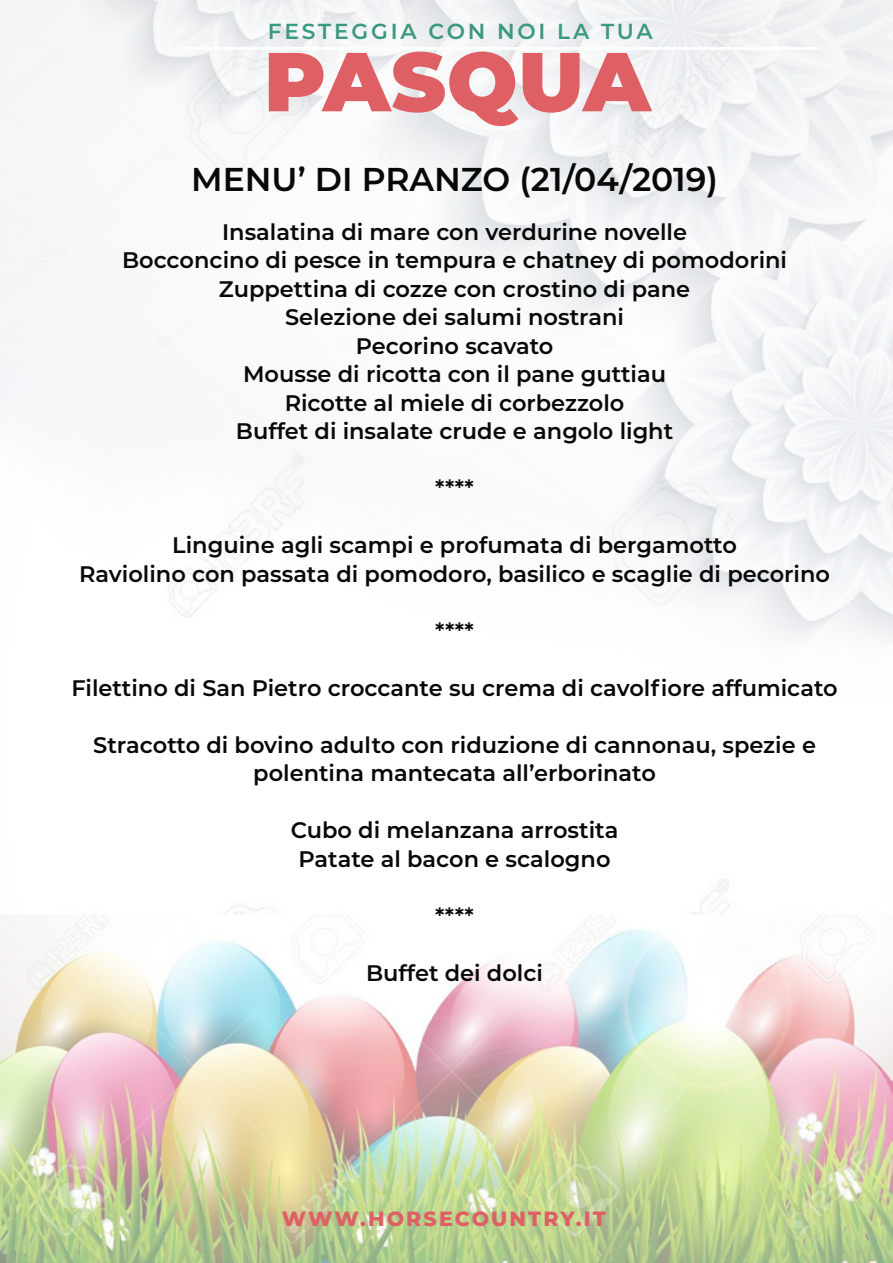
<style>
.page{position:relative;width:893px;height:1263px;background:#fff}
.page>*{position:absolute;margin:0;border:0;box-sizing:border-box;transform-origin:0 0}
.t1{font:900 83.4px "Montserrat";letter-spacing:.01em;color:#df6064}
.t2{font:600 33px "Montserrat";color:#080808}
.t3{font:600 22.5px/28.5px "Montserrat";color:#080808;text-align:center}
.t4{font:600 21.75px "Montserrat";letter-spacing:.13em;color:#3a997e}
.t5{font:800 20.55px "Montserrat";letter-spacing:.1em;color:#df6064}
</style>
<div class="page">
<img style="left:0;top:880px;width:893px;height:383px">
<img style="left:0;top:0;width:893px;height:640px">
<hr style="left:183px;top:47px;width:634px;height:2px;background:#fbfffc">
<p class="t4" style="left:268px;top:16px;width:386px">FESTEGGIA CON NOI LA TUA</p>
<h1 class="t1" style="left:264px;top:19px;width:388px">PASQUA</h1>
<h2 class="t2" style="left:191px;top:156px;width:528px">MENU’ DI PRANZO (21/04/2019)</h2>
<p class="t3" style="left:122px;top:216px;width:666px">Insalatina di mare con verdurine novelle<br>Bocconcino di pesce in tempura e chatney di pomodorini Zuppettina di cozze con crostino di pane<br>Selezione dei salumi nostrani<br>Pecorino scavato<br>Mousse di ricotta con il pane guttiau<br>Ricotte al miele di corbezzolo<br>Buffet di insalate crude e angolo light</p>
<p class="t3" style="left:435px;top:473px;width:40px">****</p>
<p class="t3" style="left:79px;top:530px;width:752px">Linguine agli scampi e profumata di bergamotto<br>Raviolino con passata di pomodoro, basilico e scaglie di pecorino</p>
<p class="t3" style="left:435px;top:615px;width:40px">****</p>
<p class="t3" style="left:71px;top:672px;width:768px">Filettino di San Pietro croccante su crema di cavolfiore affumicato</p>
<p class="t3" style="left:93px;top:729px;width:724px">Stracotto di bovino adulto con riduzione di cannonau, spezie e polentina mantecata all’erborinato</p>
<p class="t3" style="left:291px;top:815px;width:329px">Cubo di melanzana arrostita<br>Patate al bacon e scalogno</p>
<p class="t3" style="left:435px;top:900px;width:40px">****</p>
<p class="t3" style="left:366px;top:957px;width:178px">Buffet dei dolci</p>
<p class="t5" style="left:282px;top:1203px;width:326px">WWW.HORSECOUNTRY.IT</p>
</div>
